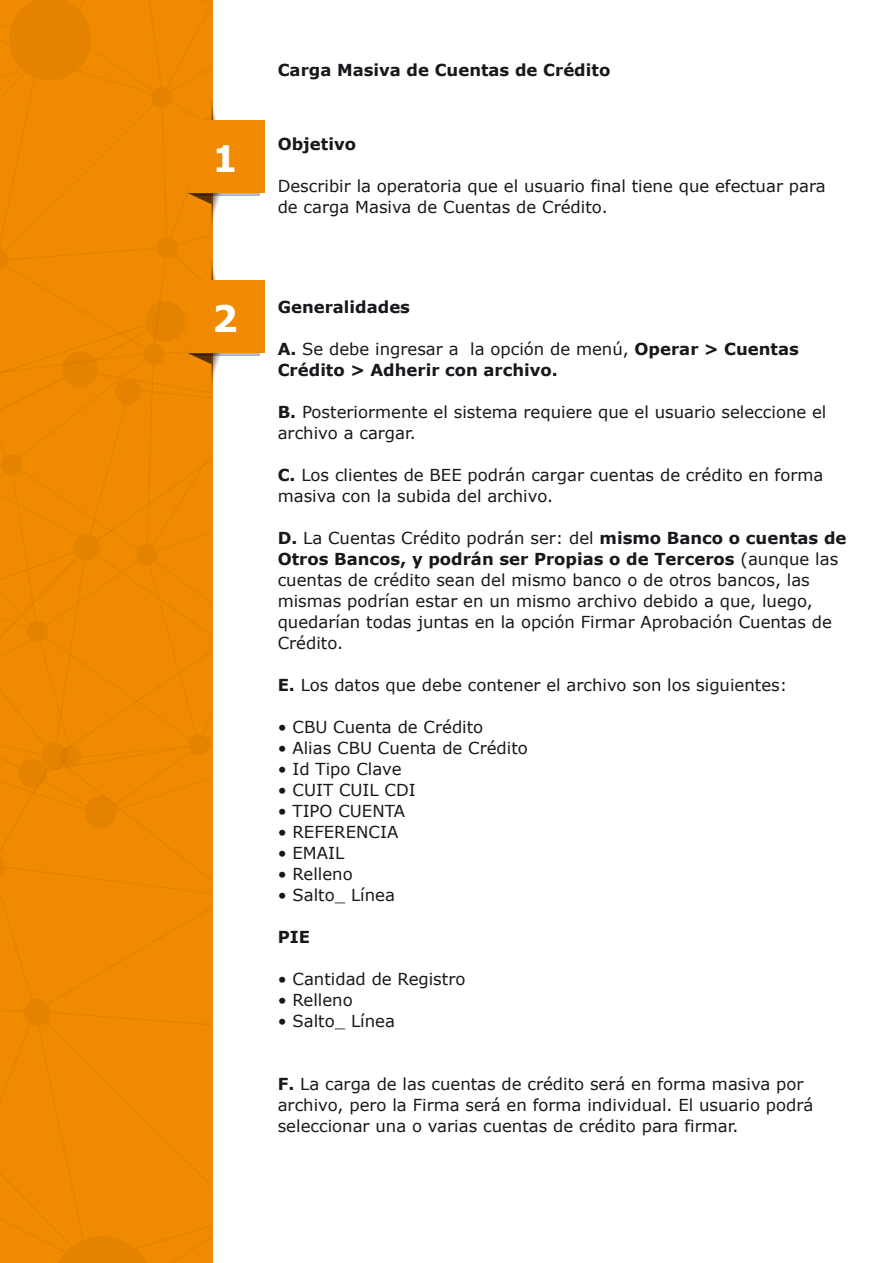
<style>
.page{position:relative;width:893px;height:1263px;background:#fff}
.page>*{position:absolute;margin:0;border:0;box-sizing:border-box;transform-origin:0 0}
.t1{font:700 36.45px "Verdana";color:#fff}
.t2{font:16.5px/21px "Verdana";color:#1a171c}
.t3{font:700 16.5px/21px "Verdana";color:#1a171c}
.s1{font-weight:400}
.s2{font-weight:700}
</style>
<div class="page">
<div style="left:1px;top:0;width:210px;height:301px;background:#f08a00"></div>
<svg style="left:9px;top:0;width:82px;height:81px;background:#e68400"></svg>
<svg style="left:1px;top:301px;width:210px;height:962px;background:#ee8900"></svg>
<svg style="left:51px;top:1236px;width:103px;height:27px;background:#e88500"></svg>
<svg style="left:188px;top:94px;width:73px;height:138px"></svg>
<div style="left:188px;top:121px;width:76px;height:72px;background:#f08a00"></div>
<svg style="left:188px;top:254px;width:73px;height:138px"></svg>
<div style="left:188px;top:281px;width:76px;height:72px;background:#f08a00"></div>
<h1 class="t1" style="left:212px;top:135px;width:27px">1</h1>
<h1 class="t1" style="left:212px;top:295px;width:27px">2</h1>
<p class="t3" style="left:278px;top:59px;width:334px">Carga Masiva de Cuentas de Crédito</p>
<p class="t3" style="left:278px;top:134px;width:80px">Objetivo</p>
<p class="t2" style="left:278px;top:176px;width:549px">Describir la operatoria que el usuario final tiene que efectuar para de carga Masiva de Cuentas de Crédito.</p>
<p class="t3" style="left:278px;top:296px;width:134px">Generalidades</p>
<p class="t3" style="left:278px;top:338px;width:523px">A. <span class="s1">Se debe ingresar a la opción de menú,</span> Operar &gt; Cuentas<br>Crédito &gt; Adherir con archivo.</p>
<p class="t2" style="left:278px;top:401px;width:550px"><span class="s2">B.</span> Posteriormente el sistema requiere que el usuario seleccione el archivo a cargar.</p>
<p class="t2" style="left:278px;top:464px;width:547px"><span class="s2">C.</span> Los clientes de BEE podrán cargar cuentas de crédito en forma masiva con la subida del archivo.</p>
<p class="t2" style="left:278px;top:527px;width:570px"><span class="s2">D.</span> La Cuentas Crédito podrán ser: del <span class="s2">mismo Banco o cuentas de Otros Bancos, y podrán ser Propias o de Terceros</span> (aunque las cuentas de crédito sean del mismo banco o de otros bancos, las mismas podrían estar en un mismo archivo debido a que, luego, quedarían todas juntas en la opción Firmar Aprobación Cuentas de Crédito.</p>
<p class="t2" style="left:278px;top:674px;width:511px"><span class="s2">E.</span> Los datos que debe contener el archivo son los siguientes:</p>
<p class="t2" style="left:278px;top:716px;width:207px">• CBU Cuenta de Crédito</p>
<p class="t2" style="left:278px;top:737px;width:252px">• Alias CBU Cuenta de Crédito</p>
<p class="t2" style="left:278px;top:758px;width:125px">• Id Tipo Clave</p>
<p class="t2" style="left:278px;top:779px;width:140px">• CUIT CUIL CDI</p>
<p class="t2" style="left:278px;top:800px;width:129px">• TIPO CUENTA</p>
<p class="t2" style="left:278px;top:821px;width:122px">• REFERENCIA</p>
<p class="t2" style="left:278px;top:842px;width:68px">• EMAIL</p>
<p class="t2" style="left:278px;top:863px;width:77px">• Relleno</p>
<p class="t2" style="left:278px;top:884px;width:119px">• Salto_ Línea</p>
<p class="t3" style="left:278px;top:926px;width:34px">PIE</p>
<p class="t2" style="left:278px;top:968px;width:189px">• Cantidad de Registro</p>
<p class="t2" style="left:278px;top:989px;width:77px">• Relleno</p>
<p class="t2" style="left:278px;top:1010px;width:119px">• Salto_ Línea</p>
<p class="t2" style="left:278px;top:1073px;width:537px"><span class="s2">F.</span> La carga de las cuentas de crédito será en forma masiva por archivo, pero la Firma será en forma individual. El usuario podrá seleccionar una o varias cuentas de crédito para firmar.</p>
</div>
